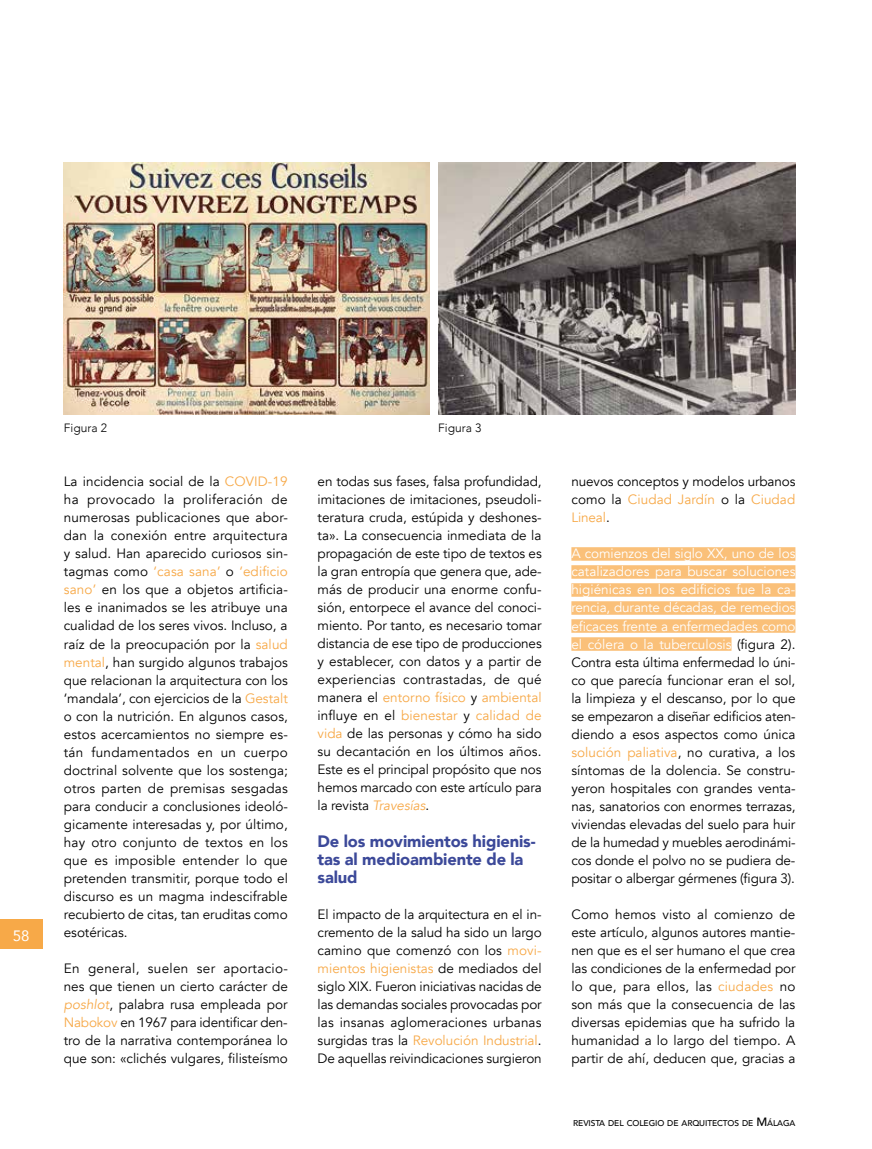
<style>
.page{position:relative;width:872px;height:1149px;background:#fff}
.page>*{position:absolute;margin:0;border:0;box-sizing:border-box;transform-origin:0 0}
.t1{font:900 16.5px/18px "Avenir";letter-spacing:-.01em;color:#3c4999}
.t2{font:15px "Avenir";color:#fff}
.t3{font:13.5px/18px "Avenir";letter-spacing:-.005em;color:#000;text-align:justify}
.t4{font:300 12px "Avenir";color:#000}
.t5{font:500 8.4px "Avenir";letter-spacing:-.01em;color:#000}
.s1{color:#f7a948}
.s2{font-style:italic;color:#f7a948}
.s3{color:#fff}
.s4{font-size:12px}
</style>
<div class="page">
<div style="left:0;top:918px;width:43px;height:30px;background:#f7a948"></div>
<img style="left:64px;top:162px;width:365px;height:252px">
<img style="left:438px;top:162px;width:357px;height:252px">
<div style="left:571px;top:547px;width:224px;height:13px;background:#fac079"></div>
<div style="left:571px;top:565px;width:224px;height:13px;background:#fac079"></div>
<div style="left:571px;top:583px;width:224px;height:13px;background:#fac079"></div>
<div style="left:571px;top:601px;width:224px;height:13px;background:#fac079"></div>
<div style="left:571px;top:619px;width:224px;height:13px;background:#fac079"></div>
<div style="left:571px;top:637px;width:160px;height:13px;background:#fac079"></div>
<p class="t2" style="left:13px;top:923px;width:18px">58</p>
<p class="t4" style="left:64px;top:421px;width:45px">Figura 2</p>
<p class="t4" style="left:438px;top:421px;width:45px">Figura 3</p>
<p class="t3" style="left:64px;top:473px;width:226px">La incidencia social de la <span class="s1">COVID-19 </span>ha provocado la proliferación de numerosas publicaciones que abor&shy;dan la conexión entre arquitectura y salud. Han aparecido curiosos sin&shy;tagmas como <span class="s1">‘casa sana’</span> o <span class="s1">‘edificio sano’</span> en los que a objetos artificia&shy;les e inanimados se les atribuye una cualidad de los seres vivos. Incluso, a raíz de la preocupación por la <span class="s1">salud mental</span>, han surgido algunos trabajos que relacionan la arquitectura con los ‘mandala’, con ejercicios de la <span class="s1">Gestalt </span>o con la nutrición. En algunos casos, estos acercamientos no siempre es&shy;tán fundamentados en un cuerpo doctrinal solvente que los sostenga; otros parten de premisas sesgadas para conducir a conclusiones ideoló&shy;gicamente interesadas y, por último, hay otro conjunto de textos en los que es imposible entender lo que pretenden transmitir, porque todo el discurso es un magma indescifrable recubierto de citas, tan eruditas como esotéricas.</p>
<p class="t3" style="left:64px;top:958px;width:226px">En general, suelen ser aportacio&shy;nes que tienen un cierto carácter de <span class="s2">poshlot</span>, palabra rusa empleada por <span class="s1">Nabokov</span> en 1967 para identificar den&shy;tro de la narrativa contemporánea lo que son: «clichés vulgares, filisteísmo</p>
<p class="t3" style="left:317px;top:472px;width:226px">en todas sus fases, falsa profundidad, imitaciones de imitaciones, pseudoli&shy;teratura cruda, estúpida y deshones&shy;ta». La consecuencia inmediata de la propagación de este tipo de textos es la gran entropía que genera que, ade&shy;más de producir una enorme confu&shy;sión, entorpece el avance del conoci&shy;miento. Por tanto, es necesario tomar distancia de ese tipo de producciones y establecer, con datos y a partir de experiencias contrastadas, de qué manera el <span class="s1">entorno físico</span> y <span class="s1">ambiental </span>influye en el <span class="s1">bienestar</span> y <span class="s1">calidad de vida</span> de las personas y cómo ha sido su decantación en los últimos años.<br>Este es el principal propósito que nos hemos marcado con este artículo para la revista <span class="s2">Travesías</span>.</p>
<p class="t1" style="left:317px;top:831px;width:219px">De los movimientos higienis&shy;tas al medioambiente de la salud</p>
<p class="t3" style="left:317px;top:905px;width:226px">El impacto de la arquitectura en el in&shy;cremento de la salud ha sido un largo camino que comenzó con los <span class="s1">movi&shy;mientos higienistas</span> de mediados del siglo XIX. Fueron iniciativas nacidas de las demandas sociales provocadas por las insanas aglomeraciones urbanas surgidas tras la <span class="s1">Revolución Industrial</span>.<br>De aquellas reivindicaciones surgieron</p>
<p class="t3" style="left:571px;top:473px;width:226px">nuevos conceptos y modelos urbanos como la <span class="s1">Ciudad Jardín</span> o la <span class="s1">Ciudad Lineal</span>.</p>
<p class="t3" style="left:571px;top:545px;width:226px"><span class="s3">A comienzos del siglo XX, uno de los catalizadores para buscar soluciones higiénicas en los edificios fue la ca&shy;rencia, durante décadas, de remedios eficaces frente a enfermedades como el cólera o la tuberculosis</span> (figura 2).<br>Contra esta última enfermedad lo úni&shy;co que parecía funcionar eran el sol, la limpieza y el descanso, por lo que se empezaron a diseñar edificios aten&shy;diendo a esos aspectos como única <span class="s1">solución paliativa</span>, no curativa, a los síntomas de la dolencia. Se constru&shy;yeron hospitales con grandes venta&shy;nas, sanatorios con enormes terrazas, viviendas elevadas del suelo para huir de la humedad y muebles aerodinámi&shy;cos donde el polvo no se pudiera de&shy;positar o albergar gérmenes (figura 3).</p>
<p class="t3" style="left:571px;top:905px;width:226px">Como hemos visto al comienzo de este artículo, algunos autores mantie&shy;nen que es el ser humano el que crea las condiciones de la enfermedad por lo que, para ellos, las <span class="s1">ciudades</span> no son más que la consecuencia de las diversas epidemias que ha sufrido la humanidad a lo largo del tiempo. A partir de ahí, deducen que, gracias a</p>
<p class="t5" style="left:573px;top:1114px;width:224px">REVISTA DEL COLEGIO DE ARQUITECTOS DE <span class="s4">M</span>ÁLAGA</p>
</div>
